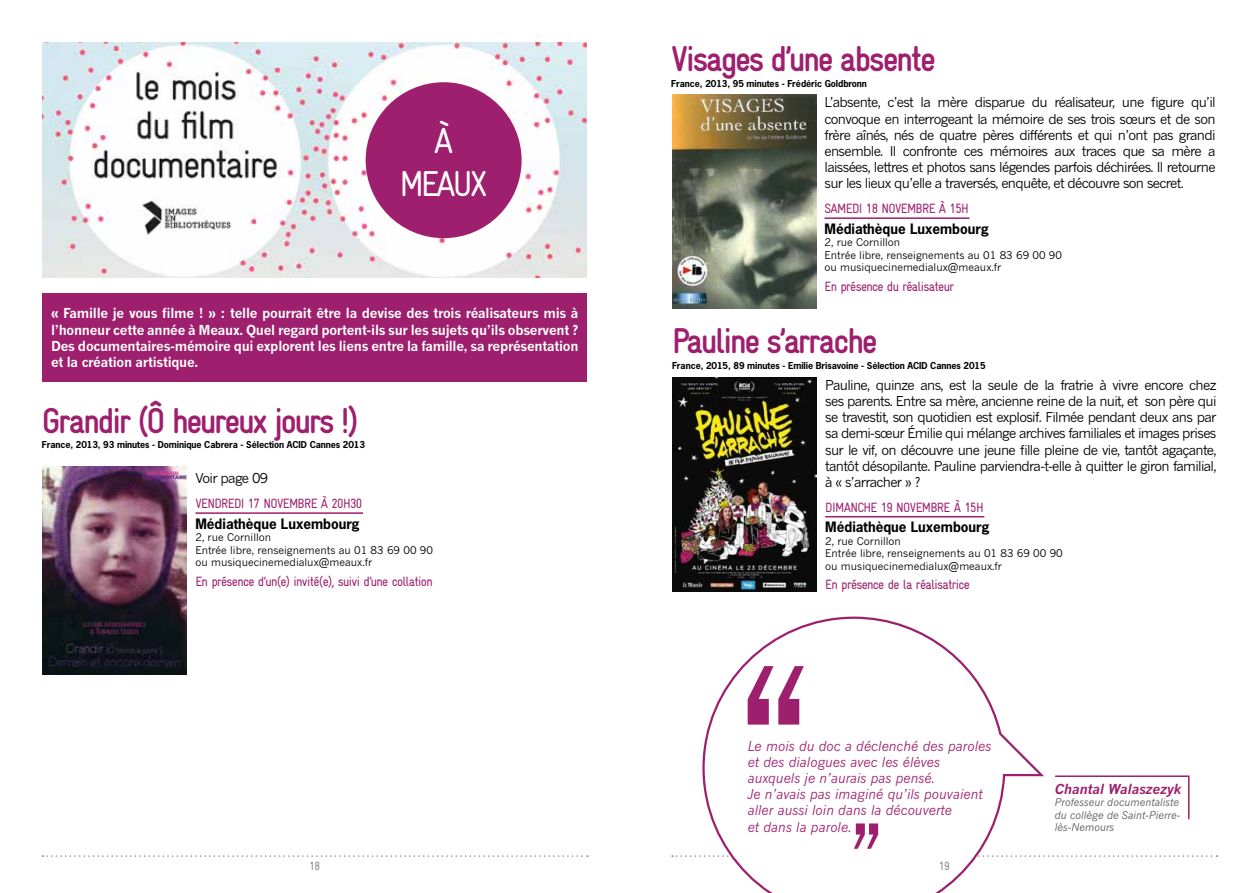
<style>
.page{position:relative;width:1259px;height:893px;background:#fff}
.page>*{position:absolute;margin:0;border:0;box-sizing:border-box;transform-origin:0 0}
.t1{font:700 36px "Gravur Condensed";letter-spacing:-.06em;color:#9d1f6d}
.t2{font:36px/43.2px "Gravur Condensed";letter-spacing:-.09em;color:#fff;text-align:center}
.t3{font:13.5px/16.2px "News Gothic";letter-spacing:-.05em;color:#000;text-align:justify}
.t4{font:700 13.5px/16.2px "News Gothic";letter-spacing:-.02em;color:#fff;text-align:justify}
.t5{font:italic 13.5px/16.2px "News Gothic";color:#9d1f6d}
.t6{font:13.5px "Gravur Condensed";letter-spacing:-.05em;color:#9d1f6d}
.t7{font:700 13.5px "News Gothic";color:#000}
.t8{font:italic 700 13.5px "News Gothic";color:#9d1f6d}
.t9{font:12px "Gravur Condensed";color:#878787}
.t10{font:10.5px/12.6px "News Gothic";color:#000}
.t11{font:italic 10.5px/12.6px "News Gothic";color:#575756;text-align:justify}
.t12{font:700 9px "News Gothic";letter-spacing:-.01em;color:#000}
</style>
<div class="page">
<svg style="left:43px;top:855px;width:545px;height:2px"></svg>
<svg style="left:672px;top:855px;width:545px;height:2px"></svg>
<div style="left:43px;top:293px;width:544px;height:89px;background:#9d1f6d"></div>
<hr style="left:195px;top:512px;width:168px;height:2px;background:#9d1f6d">
<img style="left:43px;top:467px;width:144px;height:207px">
<hr style="left:824px;top:217px;width:145px;height:2px;background:#9d1f6d">
<hr style="left:825px;top:516px;width:159px;height:1px;background:#9d1f6d">
<img style="left:672px;top:95px;width:144px;height:214px">
<img style="left:673px;top:377px;width:144px;height:214px">
<svg style="left:701px;top:616px;width:343px;height:277px"></svg>
<svg style="left:747px;top:666px;width:57px;height:59px"></svg>
<svg style="left:854px;top:823px;width:24px;height:26px"></svg>
<svg style="left:1055px;top:775px;width:135px;height:45px"></svg>
<img style="left:43px;top:43px;width:544px;height:234px">
<div style="left:366px;top:82px;width:155px;height:156px;background:#9d1f6d;border-radius:50%"></div>
<h1 class="t2" style="left:399px;top:119px;width:90px">À<br>MEAUX</h1>
<p class="t4" style="left:51px;top:305px;width:529px">« Famille je vous filme ! » : telle pourrait être la devise des trois réalisateurs mis à l’honneur cette année à Meaux. Quel regard portent-ils sur les sujets qu’ils observent ?<br>Des documentaires-mémoire qui explorent les liens entre la famille, sa représentation et la création artistique.</p>
<h1 class="t1" style="left:42px;top:401px;width:319px">Grandir (Ô heureux jours !)</h1>
<p class="t12" style="left:42px;top:438px;width:325px">France, 2013, 93 minutes - Dominique Cabrera - Sélection ACID Cannes 2013</p>
<p class="t3" style="left:195px;top:470px;width:74px">Voir page 09</p>
<p class="t6" style="left:195px;top:496px;width:168px">VENDREDI 17 NOVEMBRE À 20H30</p>
<p class="t7" style="left:195px;top:514px;width:166px">Médiathèque Luxembourg</p>
<p class="t10" style="left:195px;top:531px;width:239px">2, rue Cornillon<br>Entrée libre, renseignements au 01 83 69 00 90 ou musiquecinemedialux@meaux.fr</p>
<p class="t6" style="left:195px;top:573px;width:239px">En présence d’un(e) invité(e), suivi d’une collation</p>
<h1 class="t1" style="left:671px;top:38px;width:266px">Visages d’une absente</h1>
<p class="t12" style="left:671px;top:78px;width:197px">France, 2013, 95 minutes - Frédéric Goldbronn</p>
<p class="t3" style="left:824px;top:94px;width:393px">L’absente, c’est la mère disparue du réalisateur, une figure qu’il convoque en interrogeant la mémoire de ses trois sœurs et de son frère aînés, nés de quatre pères différents et qui n’ont pas grandi ensemble. Il confronte ces mémoires aux traces que sa mère a laissées, lettres et photos sans légendes parfois déchirées. Il retourne sur les lieux qu’elle a traversés, enquête, et découvre son secret.</p>
<p class="t6" style="left:824px;top:201px;width:146px">SAMEDI 18 NOVEMBRE À 15H</p>
<p class="t7" style="left:824px;top:220px;width:166px">Médiathèque Luxembourg</p>
<p class="t10" style="left:824px;top:236px;width:239px">2, rue Cornillon<br>Entrée libre, renseignements au 01 83 69 00 90 ou musiquecinemedialux@meaux.fr</p>
<p class="t6" style="left:824px;top:278px;width:131px">En présence du réalisateur</p>
<h1 class="t1" style="left:672px;top:321px;width:207px">Pauline s’arrache</h1>
<p class="t12" style="left:672px;top:360px;width:315px">France, 2015, 89 minutes - Emilie Brisavoine - Sélection ACID Cannes 2015</p>
<p class="t3" style="left:825px;top:377px;width:393px">Pauline, quinze ans, est la seule de la fratrie à vivre encore chez ses parents. Entre sa mère, ancienne reine de la nuit, et son père qui se travestit, son quotidien est explosif. Filmée pendant deux ans par sa demi-sœur Émilie qui mélange archives familiales et images prises sur le vif, on découvre une jeune fille pleine de vie, tantôt agaçante, tantôt désopilante. Pauline parviendra-t-elle à quitter le giron familial, à « s’arracher » ?</p>
<p class="t6" style="left:825px;top:499px;width:160px">DIMANCHE 19 NOVEMBRE À 15H</p>
<p class="t7" style="left:825px;top:518px;width:166px">Médiathèque Luxembourg</p>
<p class="t10" style="left:825px;top:534px;width:239px">2, rue Cornillon<br>Entrée libre, renseignements au 01 83 69 00 90 ou musiquecinemedialux@meaux.fr</p>
<p class="t6" style="left:825px;top:577px;width:146px">En présence de la réalisatrice</p>
<p class="t5" style="left:747px;top:737px;width:245px">Le mois du doc a déclenché des paroles et des dialogues avec les élèves auxquels je n’aurais pas pensé.<br>Je n’avais pas imaginé qu’ils pouvaient aller aussi loin dans la découverte<br>et dans la parole.</p>
<p class="t8" style="left:1054px;top:780px;width:128px">Chantal Walaszezyk</p>
<p class="t11" style="left:1054px;top:796px;width:127px">Professeur documentaliste du collège de Saint-Pierre&shy;lès-Nemours</p>
<p class="t9" style="left:309px;top:859px;width:13px">18</p>
<p class="t9" style="left:938px;top:859px;width:13px">19</p>
</div>
